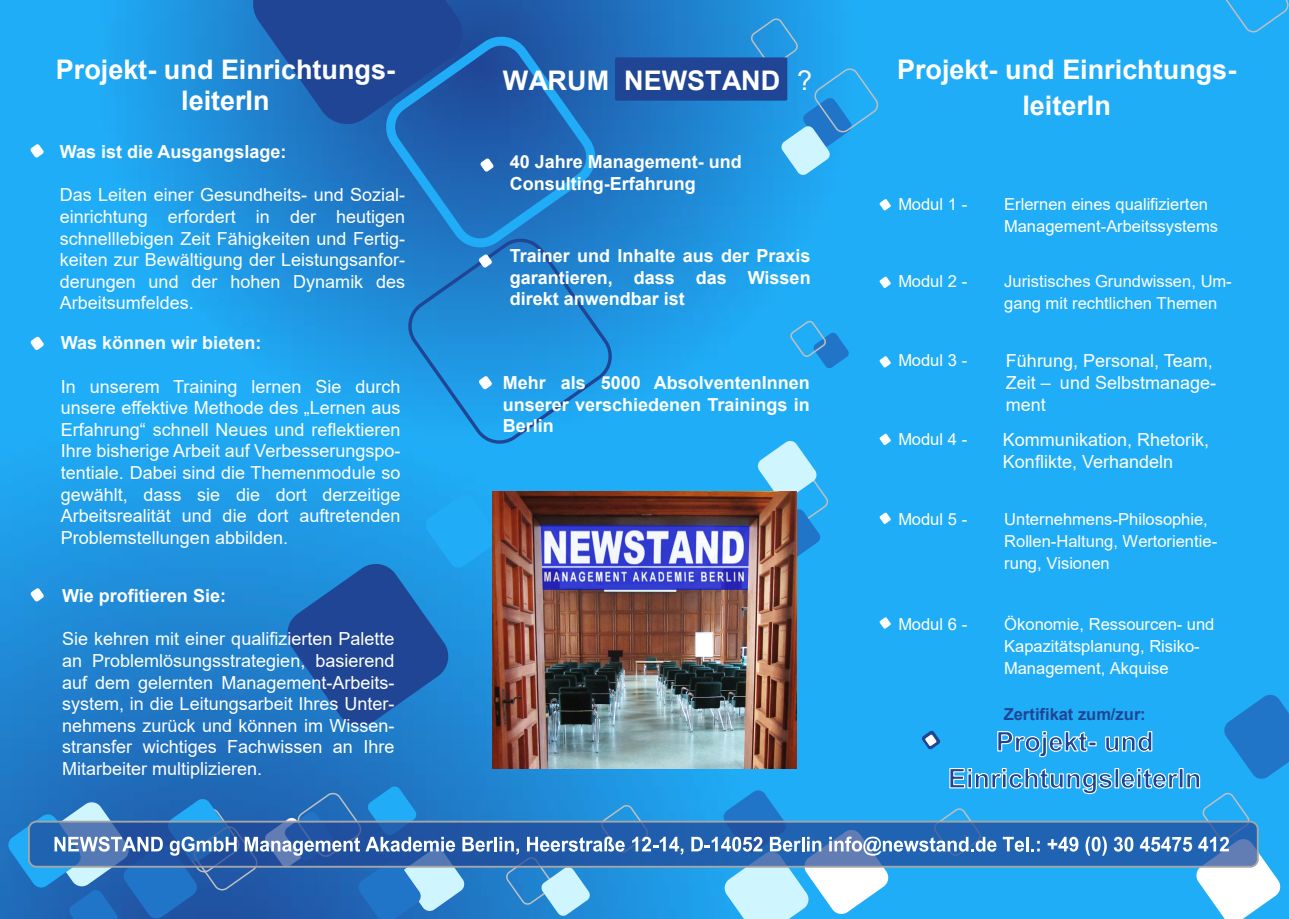
<style>
.page{position:relative;width:1289px;height:919px;background:#fff}
.page>*{position:absolute;margin:0;border:0;box-sizing:border-box;transform-origin:0 0}
.t1{font:700 27px/31.2px "Arial";color:#fff;text-align:center}
.t2{font:18px/21.6px "Arial";color:#fff;text-align:justify}
.t3{font:700 18px/21.6px "Arial";color:#fff;text-align:justify}
.t4{font:16.5px/21.9px "Arial";color:#fff}
.t5{font:700 16.5px "Arial";color:#204595}
.s1{font-weight:400}
</style>
<div class="page">
<img style="left:0;top:0;width:1288px;height:918px">
<svg style="left:383px;top:25px;width:224px;height:234px;background:#1f6bb9"></svg>
<svg style="left:250px;top:0;width:224px;height:136px;background:#1f57a6"></svg>
<svg style="left:7px;top:785px;width:486px;height:134px;background:#3776bb"></svg>
<hr style="left:494px;top:836px;width:3px;height:15px;background:#fff">
<svg style="left:499px;top:802px;width:184px;height:114px;background:#3c8acc"></svg>
<div style="left:918px;top:70px;width:50px;height:50px;background:#20acf6"></div>
<svg style="left:750px;top:16px;width:130px;height:160px;background:#30a7eb"></svg>
<svg style="left:1224px;top:0;width:64px;height:35px;background:#29aef3"></svg>
<svg style="left:283px;top:493px;width:209px;height:243px;background:#1f76c3"></svg>
<svg style="left:757px;top:440px;width:73px;height:99px;background:#64c1f1"></svg>
<svg style="left:789px;top:319px;width:60px;height:50px;background:#28a0e8"></svg>
<div style="left:615px;top:57px;width:172px;height:44px;background:#204595;border:3px solid #204595"></div>
<div style="left:1007px;top:166px;width:122px;height:25px;background:#20adf7"></div>
<svg style="left:879px;top:199px;width:8px;height:12px"></svg>
<div style="left:1007px;top:244px;width:122px;height:26px;background:#20adf7"></div>
<div style="left:1007px;top:322px;width:122px;height:25px;background:#20adf7"></div>
<div style="left:1007px;top:401px;width:122px;height:25px;background:#20adf7"></div>
<div style="left:1007px;top:479px;width:122px;height:26px;background:#20adf7"></div>
<div style="left:1007px;top:584px;width:122px;height:25px;background:#20adf7"></div>
<div style="left:887px;top:195px;width:366px;height:45px;background:#20adf7"></div>
<div style="left:887px;top:272px;width:366px;height:46px;background:#20adf7"></div>
<div style="left:887px;top:351px;width:366px;height:46px;background:#20adf7"></div>
<div style="left:887px;top:430px;width:366px;height:46px;background:#20adf7"></div>
<div style="left:887px;top:509px;width:366px;height:71px;background:#20adf7"></div>
<div style="left:887px;top:615px;width:366px;height:74px;background:#20adf7"></div>
<svg style="left:879px;top:276px;width:12px;height:12px"></svg>
<svg style="left:879px;top:356px;width:12px;height:12px"></svg>
<svg style="left:879px;top:433px;width:12px;height:12px"></svg>
<svg style="left:879px;top:512px;width:12px;height:12px"></svg>
<svg style="left:879px;top:617px;width:12px;height:12px"></svg>
<svg style="left:29px;top:142px;width:16px;height:17px"></svg>
<svg style="left:29px;top:586px;width:17px;height:17px"></svg>
<svg style="left:29px;top:335px;width:17px;height:17px"></svg>
<svg style="left:691px;top:693px;width:597px;height:226px;background:#3ba5e6"></svg>
<div style="left:796px;top:539px;width:37px;height:150px;background:#20adf7"></div>
<img style="left:434px;top:552px;width:58px;height:140px">
<img style="left:569px;top:480px;width:157px;height:12px">
<img style="left:810px;top:65px;width:26px;height:49px">
<svg style="left:479px;top:157px;width:16px;height:16px"></svg>
<svg style="left:406px;top:232px;width:212px;height:218px;background:#2091dc"></svg>
<img style="left:492px;top:492px;width:304px;height:277px">
<h1 class="t1" style="left:56px;top:54px;width:341px">Projekt- und Einrichtungs&shy;leiterIn</h1>
<p class="t3" style="left:60px;top:141px;width:228px">Was ist die Ausgangslage:</p>
<p class="t2" style="left:60px;top:184px;width:347px">Das Leiten einer Gesundheits- und Sozial&shy;einrichtung erfordert in der heutigen schnelllebigen Zeit Fähigkeiten und Fertig&shy;keiten zur Bewältigung der Leistungsanfor&shy;derungen und der hohen Dynamik des Arbeitsumfeldes.</p>
<p class="t3" style="left:61px;top:332px;width:202px">Was können wir bieten:</p>
<p class="t2" style="left:61px;top:375px;width:341px">In unserem Training lernen Sie durch unsere effektive Methode des „Lernen aus Erfahrung“ schnell Neues und reflektieren Ihre bisherige Arbeit auf Verbesserungspo&shy;tentiale. Dabei sind die Themenmodule so gewählt, dass sie die dort derzeitige Arbeitsrealität und die dort auftretenden Problemstellungen abbilden.</p>
<p class="t3" style="left:62px;top:585px;width:165px">Wie profitieren Sie:</p>
<p class="t2" style="left:62px;top:628px;width:334px">Sie kehren mit einer qualifizierten Palette an Problemlösungsstrategien, basierend auf dem gelernten Management-Arbeits&shy;system, in die Leitungsarbeit Ihres Unter&shy;nehmens zurück und können im Wissen&shy;stransfer wichtiges Fachwissen an Ihre Mitarbeiter multiplizieren.</p>
<h1 class="t1" style="left:503px;top:65px;width:311px">WARUM NEWSTAND <span class="s1">?</span></h1>
<p class="t3" style="left:509px;top:151px;width:234px">40 Jahre Management- und<br>Consulting-Erfahrung</p>
<p class="t3" style="left:509px;top:245px;width:302px">Trainer und Inhalte aus der Praxis garantieren, dass das Wissen direkt anwendbar ist</p>
<p class="t3" style="left:503px;top:372px;width:308px">Mehr als 5000 AbsolventenInnen unserer verschiedenen Trainings in Berlin</p>
<h1 class="t1" style="left:897px;top:52px;width:341px;line-height:35.7px">Projekt- und Einrichtungs&shy;leiterIn</h1>
<p class="t4" style="left:898px;top:193px;width:70px">Modul 1 -</p>
<p class="t4" style="left:1004px;top:193px;width:215px">Erlernen eines qualifizierten<br>Management-Arbeitssystems</p>
<p class="t4" style="left:898px;top:271px;width:70px">Modul 2 -</p>
<p class="t4" style="left:1004px;top:271px;width:229px">Juristisches Grundwissen, Um&shy;gang mit rechtlichen Themen</p>
<p class="t4" style="left:898px;top:349px;width:70px">Modul 3 -</p>
<p class="t4" style="left:898px;top:428px;width:70px">Modul 4 -</p>
<p class="t2" style="left:1006px;top:350px;width:212px;text-align:left">Führung, Personal, Team,<br>Zeit – und Selbstmanage&shy;ment</p>
<p class="t2" style="left:1003px;top:429px;width:208px">Kommunikation, Rhetorik,<br>Konflikte, Verhandeln</p>
<p class="t4" style="left:898px;top:508px;width:70px">Modul 5 -</p>
<p class="t4" style="left:1004px;top:508px;width:214px">Unternehmens-Philosophie,<br>Rollen-Haltung, Wertorientie&shy;rung, Visionen</p>
<p class="t4" style="left:898px;top:613px;width:70px">Modul 6 -</p>
<p class="t4" style="left:1004px;top:613px;width:212px">Ökonomie, Ressourcen- und<br>Kapazitätsplanung, Risiko-<br>Management, Akquise</p>
<p class="t5" style="left:1003px;top:702px;width:144px">Zertifikat zum/zur:</p>
</div>
